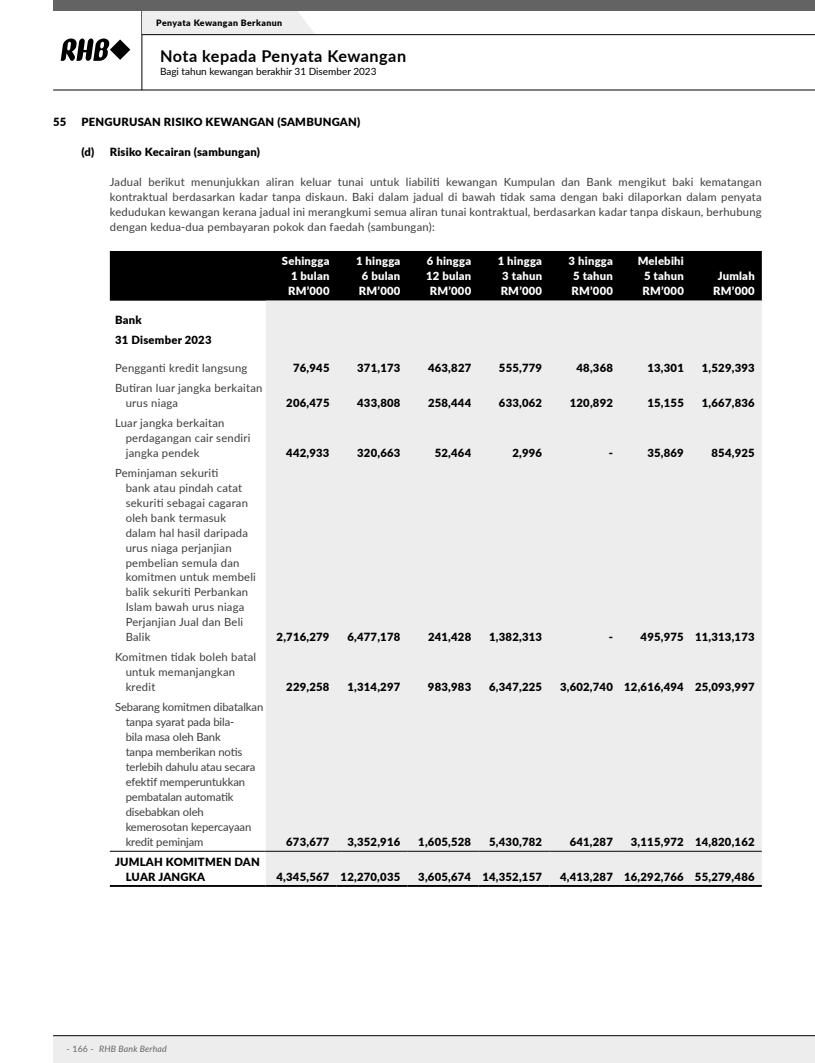
<style>
.page{position:relative;width:815px;height:1063px;background:#fff}
.page>*{position:absolute;margin:0;border:0;box-sizing:border-box;transform-origin:0 0}
.t1{font:700 16.25px "Lato";letter-spacing:.03em;color:#000}
.t2{font:11.25px/15px "Lato";letter-spacing:.02em;color:#3c3c3b}
.t3{font:900 11.25px/19.8px "Lato";letter-spacing:.02em;color:#000}
.t4{font:11.25px/15px "Lato";letter-spacing:-.01em;color:#3c3c3b}
.t5{font:900 11.25px/15px "Lato";letter-spacing:.02em;color:#fff;text-align:justify}
.t6{font:10px "Lato";color:#000}
.t7{font:900 8.75px "Lato";letter-spacing:.05em;color:#000}
.t8{font:italic 8.75px "Lato";letter-spacing:.02em;color:#646363}
.s1{font-style:normal}
</style>
<div class="page">
<div style="left:53px;top:1036px;width:762px;height:27px;background:#ededed"></div>
<svg style="left:61px;top:38px;width:69px;height:23px"></svg>
<hr style="left:53px;top:90px;width:762px;height:1px;background:#000">
<hr style="left:53px;top:1035px;width:762px;height:1px;background:#000">
<hr style="left:142px;top:11px;width:1px;height:79px;background:#000">
<div style="left:142px;top:11px;width:173px;height:23px;background:#eee"></div>
<hr style="left:142px;top:34px;width:673px;height:1px;background:#000">
<div style="left:53px;top:0;width:762px;height:11px;background:#646363"></div>
<div style="left:110px;top:251px;width:652px;height:50px;background:#000"></div>
<div style="left:266px;top:301px;width:496px;height:584px;background:#ededed"></div>
<hr style="left:110px;top:851px;width:156px;height:1px;background:#000">
<hr style="left:266px;top:851px;width:71px;height:1px;background:#000">
<hr style="left:337px;top:851px;width:70px;height:1px;background:#000">
<hr style="left:407px;top:851px;width:71px;height:1px;background:#000">
<hr style="left:478px;top:851px;width:71px;height:1px;background:#000">
<hr style="left:549px;top:851px;width:71px;height:1px;background:#000">
<hr style="left:620px;top:851px;width:71px;height:1px;background:#000">
<hr style="left:691px;top:851px;width:71px;height:1px;background:#000">
<hr style="left:110px;top:885px;width:156px;height:2px;background:#000">
<hr style="left:266px;top:885px;width:71px;height:2px;background:#000">
<hr style="left:337px;top:885px;width:70px;height:2px;background:#000">
<hr style="left:407px;top:885px;width:71px;height:2px;background:#000">
<hr style="left:478px;top:885px;width:71px;height:2px;background:#000">
<hr style="left:549px;top:885px;width:71px;height:2px;background:#000">
<hr style="left:620px;top:885px;width:71px;height:2px;background:#000">
<hr style="left:691px;top:885px;width:71px;height:2px;background:#000">
<p class="t7" style="left:156px;top:17px;width:127px">Penyata Kewangan Berkanun</p>
<h1 class="t1" style="left:160px;top:45px;width:248px">Nota kepada Penyata Kewangan</h1>
<p class="t6" style="left:160px;top:64px;width:218px">Bagi tahun kewangan berakhir 31 Disember 2023</p>
<p class="t3" style="left:53px;top:112px;width:15px">55</p>
<p class="t3" style="left:81px;top:112px;width:280px">PENGURUSAN RISIKO KEWANGAN (SAMBUNGAN)</p>
<p class="t3" style="left:81px;top:142px;width:180px">(d) Risiko Kecairan (sambungan)</p>
<p class="t2" style="left:110px;top:174px;width:653px;text-align:justify">Jadual berikut menunjukkan aliran keluar tunai untuk liabiliti kewangan Kumpulan dan Bank mengikut baki kematangan kontraktual berdasarkan kadar tanpa diskaun. Baki dalam jadual di bawah tidak sama dengan baki dilaporkan dalam penyata kedudukan kewangan kerana jadual ini merangkumi semua aliran tunai kontraktual, berdasarkan kadar tanpa diskaun, berhubung dengan kedua-dua pembayaran pokok dan faedah (sambungan):</p>
<p class="t5" style="left:288px;top:253px;width:43px;text-indent:-6px">Sehingga 1 bulan RM’000</p>
<p class="t5" style="left:356px;top:253px;width:46px">1 hingga 6 bulan RM’000</p>
<p class="t5" style="left:426px;top:253px;width:47px;text-align:center">6 hingga<br>12 bulan<br>RM’000</p>
<p class="t5" style="left:498px;top:253px;width:46px">1 hingga 3 tahun RM’000</p>
<p class="t5" style="left:569px;top:253px;width:46px">3 hingga 5 tahun RM’000</p>
<p class="t5" style="left:638px;top:253px;width:48px;text-align:center">Melebihi<br>5 tahun<br>RM’000</p>
<p class="t5" style="left:713px;top:268px;width:43px;text-align:center">Jumlah<br>RM’000</p>
<p class="t3" style="left:115px;top:310px;width:98px">Bank<br>31 Disember 2023</p>
<p class="t2" style="left:115px;top:360px;width:134px">Pengganti kredit langsung</p>
<p class="t3" style="left:293px;top:358px;width:38px">76,945</p>
<p class="t3" style="left:357px;top:358px;width:45px">371,173</p>
<p class="t3" style="left:428px;top:358px;width:45px">463,827</p>
<p class="t3" style="left:499px;top:358px;width:45px">555,779</p>
<p class="t3" style="left:577px;top:358px;width:38px">48,368</p>
<p class="t3" style="left:647px;top:358px;width:38px">13,301</p>
<p class="t3" style="left:702px;top:358px;width:54px">1,529,393</p>
<p class="t2" style="left:126px;top:380px;width:138px;text-indent:-11px">Butiran luar jangka berkaitan urus niaga</p>
<p class="t3" style="left:286px;top:393px;width:45px">206,475</p>
<p class="t3" style="left:357px;top:393px;width:45px">433,808</p>
<p class="t3" style="left:428px;top:393px;width:45px">258,444</p>
<p class="t3" style="left:499px;top:393px;width:45px">633,062</p>
<p class="t3" style="left:570px;top:393px;width:45px">120,892</p>
<p class="t3" style="left:647px;top:393px;width:38px">15,155</p>
<p class="t3" style="left:702px;top:393px;width:54px">1,667,836</p>
<p class="t2" style="left:126px;top:415px;width:126px;text-indent:-11px">Luar jangka berkaitan perdagangan cair sendiri jangka pendek</p>
<p class="t2" style="left:126px;top:464px;width:132px;text-indent:-11px">Peminjaman sekuriti<br>bank atau pindah catat sekuriti sebagai cagaran oleh bank termasuk dalam hal hasil daripada urus niaga perjanjian pembelian semula dan komitmen untuk membeli balik sekuriti Perbankan<br>Islam bawah urus niaga<br>Perjanjian Jual dan Beli<br>Balik</p>
<p class="t2" style="left:126px;top:649px;width:132px;text-indent:-11px">Komitmen tidak boleh batal untuk memanjangkan kredit</p>
<p class="t4" style="left:126px;top:699px;width:139px;text-indent:-11px">Sebarang komitmen dibatalkan tanpa syarat pada bila-<br>bila masa oleh Bank<br>tanpa memberikan notis terlebih dahulu atau secara efektif memperuntukkan pembatalan automatik disebabkan oleh kemerosotan kepercayaan kredit peminjam</p>
<p class="t3" style="left:126px;top:853px;width:136px;line-height:15px;text-indent:-11px">JUMLAH KOMITMEN DAN<br>LUAR JANGKA</p>
<p class="t3" style="left:286px;top:442px;width:45px">442,933</p>
<p class="t3" style="left:357px;top:442px;width:45px">320,663</p>
<p class="t3" style="left:435px;top:442px;width:38px">52,464</p>
<p class="t3" style="left:512px;top:442px;width:31px">2,996</p>
<p class="t3" style="left:609px;top:442px;width:6px">-</p>
<p class="t3" style="left:647px;top:442px;width:38px">35,869</p>
<p class="t3" style="left:711px;top:442px;width:45px">854,925</p>
<p class="t3" style="left:277px;top:627px;width:54px">2,716,279</p>
<p class="t3" style="left:347px;top:627px;width:54px">6,477,178</p>
<p class="t3" style="left:428px;top:627px;width:45px">241,428</p>
<p class="t3" style="left:489px;top:627px;width:54px">1,382,313</p>
<p class="t3" style="left:609px;top:627px;width:6px">-</p>
<p class="t3" style="left:641px;top:627px;width:116px">495,975 11,313,173</p>
<p class="t3" style="left:286px;top:677px;width:45px">229,258</p>
<p class="t3" style="left:347px;top:677px;width:54px">1,314,297</p>
<p class="t3" style="left:428px;top:677px;width:45px">983,983</p>
<p class="t3" style="left:489px;top:677px;width:54px">6,347,225</p>
<p class="t3" style="left:560px;top:677px;width:196px">3,602,740 12,616,494 25,093,997</p>
<p class="t3" style="left:286px;top:831px;width:45px">673,677</p>
<p class="t3" style="left:347px;top:831px;width:54px">3,352,916</p>
<p class="t3" style="left:418px;top:831px;width:54px">1,605,528</p>
<p class="t3" style="left:489px;top:831px;width:54px">5,430,782</p>
<p class="t3" style="left:570px;top:831px;width:45px">641,287</p>
<p class="t3" style="left:631px;top:831px;width:125px">3,115,972 14,820,162</p>
<p class="t3" style="left:277px;top:866px;width:125px">4,345,567 12,270,035</p>
<p class="t3" style="left:418px;top:866px;width:125px">3,605,674 14,352,157</p>
<p class="t3" style="left:560px;top:866px;width:196px">4,413,287 16,292,766 55,279,486</p>
<p class="t8" style="left:67px;top:1043px;width:102px"><span class="s1">- 166 -</span> RHB Bank Berhad</p>
</div>
